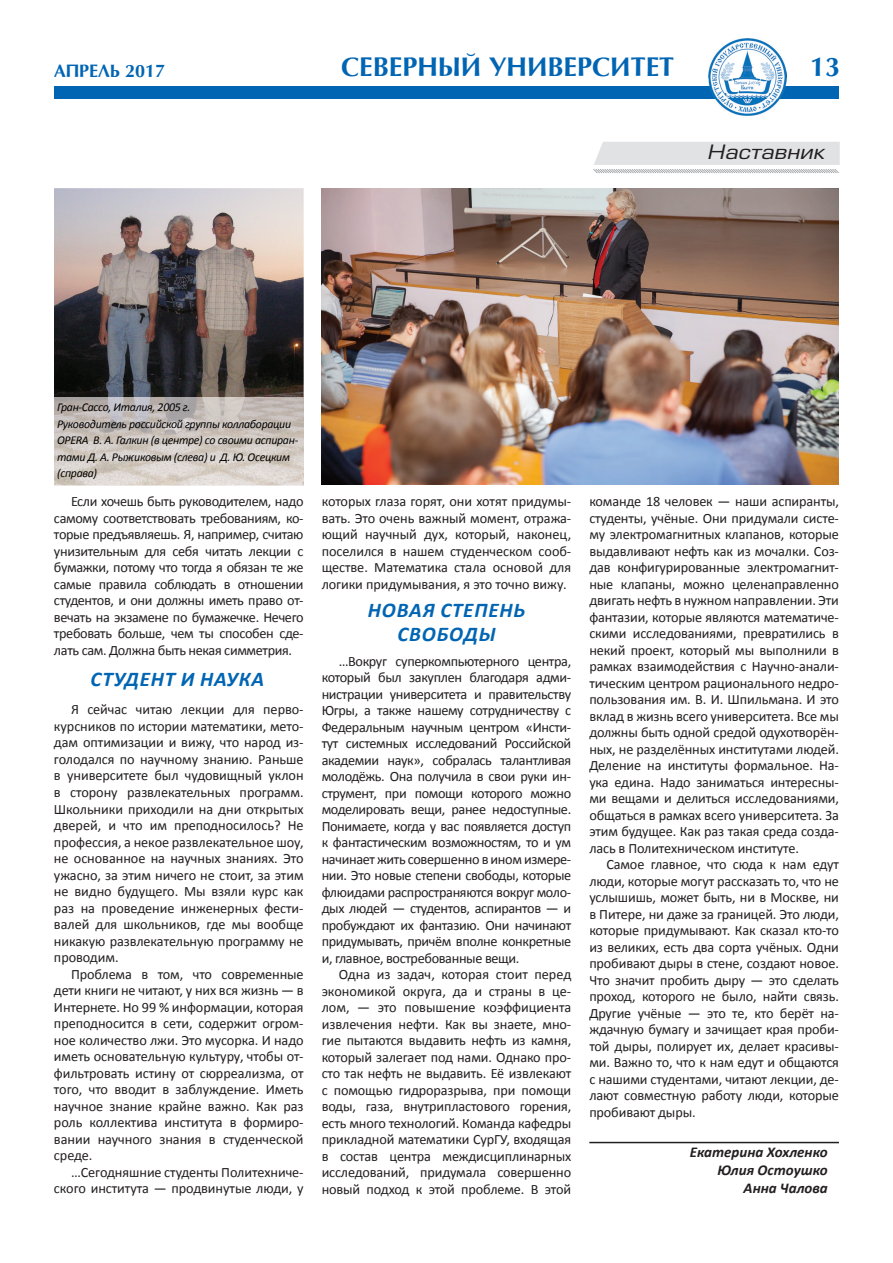
<style>
.page{position:relative;width:893px;height:1263px;background:#fff}
.page>*{position:absolute;margin:0;border:0;box-sizing:border-box;transform-origin:0 0}
.t1{font:700 27px "AG Opus High Resolution";color:#0165b3}
.t2{font:italic 700 21px/24px "Calibri";letter-spacing:.04em;color:#0165b3;text-align:center}
.t3{font:italic 19.35px "Europe";color:#231f20;scale:1.19 1}
.t4{font:700 18px "AG Opus High Resolution";color:#0165b3}
.t5{font:italic 700 15px/18px "Calibri";color:#231f20;text-align:right}
.t6{font:14.25px/16.5px "Calibri";letter-spacing:-.01em;color:#231f20;text-align:justify}
.t7{font:italic 12px/16.5px "Calibri";letter-spacing:-.025em;color:#000}
</style>
<div class="page">
<div style="left:54px;top:87px;width:785px;height:12px;background:#0165b3"></div>
<img style="left:708px;top:38px;width:79px;height:78px">
<img style="left:708px;top:87px;width:79px;height:12px">
<hr style="left:589px;top:1142px;width:250px;height:1px;background:#231f20">
<svg style="left:593px;top:142px;width:247px;height:31px"></svg>
<img style="left:54px;top:188px;width:250px;height:210px">
<img style="left:322px;top:188px;width:517px;height:297px">
<img style="left:54px;top:398px;width:250px;height:87px">
<p class="t4" style="left:54px;top:60px;width:113px">АпРЕËЬ 2017</p>
<h1 class="t1" style="left:341px;top:50px;width:335px">СЕВЕРНЫЙ УНИВЕРСИТЕТ</h1>
<h1 class="t1" style="left:810px;top:50px;width:32px">13</h1>
<h3 class="t3" style="left:709px;top:141px;width:100px">Наставник</h3>
<p class="t7" style="left:57px;top:398px;width:243px">Гран-Сассо, Италия, 2005 г.<br>Руководитель российской группы коллаборации OPERA В. А. Галкин (в центре) со своими аспиран&shy;тами Д. А. Рыжиковым (слева) и Д. Ю. Осецким (справа)</p>
<p class="t6" style="left:54px;top:493px;width:251px;text-indent:17px">Если хочешь быть руководителем, надо самому соответствовать требованиям, ко&shy;торые предъявляешь. Я, например, считаю унизительным для себя читать лекции с бумажки, потому что тогда я обязан те же самые правила соблюдать в отношении студентов, и они должны иметь право от&shy;вечать на экзамене по бумажечке. Нечего требовать больше, чем ты способен сде&shy;лать сам. Должна быть некая симметрия.</p>
<h2 class="t2" style="left:91px;top:667px;width:175px">СТУДЕНТ И НАУКА</h2>
<p class="t6" style="left:54px;top:701px;width:251px;text-indent:17px">Я сейчас читаю лекции для перво&shy;курсников по истории математики, мето&shy;дам оптимизации и вижу, что народ из&shy;голодался по научному знанию. Раньше в университете был чудовищный уклон в сторону развлекательных программ.<br>Школьники приходили на дни открытых дверей, и что им преподносилось? Не профессия, а некое развлекательное шоу, не основанное на научных знаниях. Это ужасно, за этим ничего не стоит, за этим не видно будущего. Мы взяли курс как раз на проведение инженерных фести&shy;валей для школьников, где мы вообще никакую развлекательную программу не проводим.</p>
<p class="t6" style="left:54px;top:965px;width:251px;text-indent:17px">Проблема в том, что современные дети книги не читают, у них вся жизнь — в Интернете. Но 99 % информации, которая преподносится в сети, содержит огром&shy;ное количество лжи. Это мусорка. И надо иметь основательную культуру, чтобы от&shy;фильтровать истину от сюрреализма, от того, что вводит в заблуждение. Иметь научное знание крайне важно. Как раз роль коллектива института в формиро&shy;вании научного знания в студенческой среде.</p>
<p class="t6" style="left:54px;top:1163px;width:251px;text-align:right">…Сегодняшние студенты Политехниче&shy;ского института — продвинутые люди, у</p>
<p class="t6" style="left:322px;top:493px;width:251px">которых глаза горят, они хотят придумы&shy;вать. Это очень важный момент, отража&shy;ющий научный дух, который, наконец, поселился в нашем студенческом сооб&shy;ществе. Математика стала основой для логики придумывания, я это точно вижу.</p>
<p class="t6" style="left:589px;top:493px;width:251px">команде 18 человек — наши аспиранты, студенты, учёные. Они придумали систе&shy;му электромагнитных клапанов, которые выдавливают нефть как из мочалки. Соз&shy;дав конфигурированные электромагнит&shy;ные клапаны, можно целенаправленно двигать нефть в нужном направлении. Эти фантазии, которые являются математиче&shy;скими исследованиями, превратились в некий проект, который мы выполнили в рамках взаимодействия с Научно-анали&shy;тическим центром рационального недро&shy;пользования им. В. И. Шпильмана. И это вклад в жизнь всего университета. Все мы должны быть одной средой одухотворён&shy;ных, не разделённых институтами людей.<br>Деление на институты формальное. На&shy;ука едина. Надо заниматься интересны&shy;ми вещами и делиться исследованиями, общаться в рамках всего университета. За этим будущее. Как раз такая среда созда&shy;лась в Политехническом институте.</p>
<p class="t6" style="left:589px;top:856px;width:251px;text-indent:17px">Самое главное, что сюда к нам едут люди, которые могут рассказать то, что не услышишь, может быть, ни в Москве, ни в Питере, ни даже за границей. Это люди, которые придумывают. Как сказал кто-то из великих, есть два сорта учёных. Одни пробивают дыры в стене, создают новое.<br>Что значит пробить дыру — это сделать проход, которого не было, найти связь.<br>Другие учёные — это те, кто берёт на&shy;ждачную бумагу и зачищает края проби&shy;той дыры, полирует их, делает красивы&shy;ми. Важно то, что к нам едут и общаются с нашими студентами, читают лекции, де&shy;лают совместную работу люди, которые пробивают дыры.</p>
<h2 class="t2" style="left:368px;top:598px;width:159px">НОВАЯ СТЕПЕНЬ<br>СВОБОДЫ</h2>
<p class="t6" style="left:322px;top:653px;width:251px;text-indent:17px">…Вокруг суперкомпьютерного центра, который был закуплен благодаря адми&shy;нистрации университета и правительству Югры, а также нашему сотрудничеству с Федеральным научным центром «Инсти&shy;тут системных исследований Российской академии наук», собралась талантливая молодёжь. Она получила в свои руки ин&shy;струмент, при помощи которого можно моделировать вещи, ранее недоступные.<br>Понимаете, когда у вас появляется доступ к фантастическим возможностям, то и ум начинает жить совершенно в ином измере&shy;нии. Это новые степени свободы, которые флюидами распространяются вокруг моло&shy;дых людей — студентов, аспирантов — и пробуждают их фантазию. Они начинают придумывать, причём вполне конкретные и, главное, востребованные вещи.</p>
<p class="t6" style="left:322px;top:966px;width:251px;text-indent:17px">Одна из задач, которая стоит перед экономикой округа, да и страны в це&shy;лом, — это повышение коэффициента извлечения нефти. Как вы знаете, мно&shy;гие пытаются выдавить нефть из камня, который залегает под нами. Однако про&shy;сто так нефть не выдавить. Её извлекают с помощью гидроразрыва, при помощи воды, газа, внутрипластового горения, есть много технологий. Команда кафедры прикладной математики СурГУ, входящая в состав центра междисциплинарных исследований, придумала совершенно новый подход к этой проблеме. В этой</p>
<p class="t5" style="left:690px;top:1143px;width:140px">Екатерина Хохленко<br>Юлия Остоушко<br>Анна Чалова</p>
</div>
